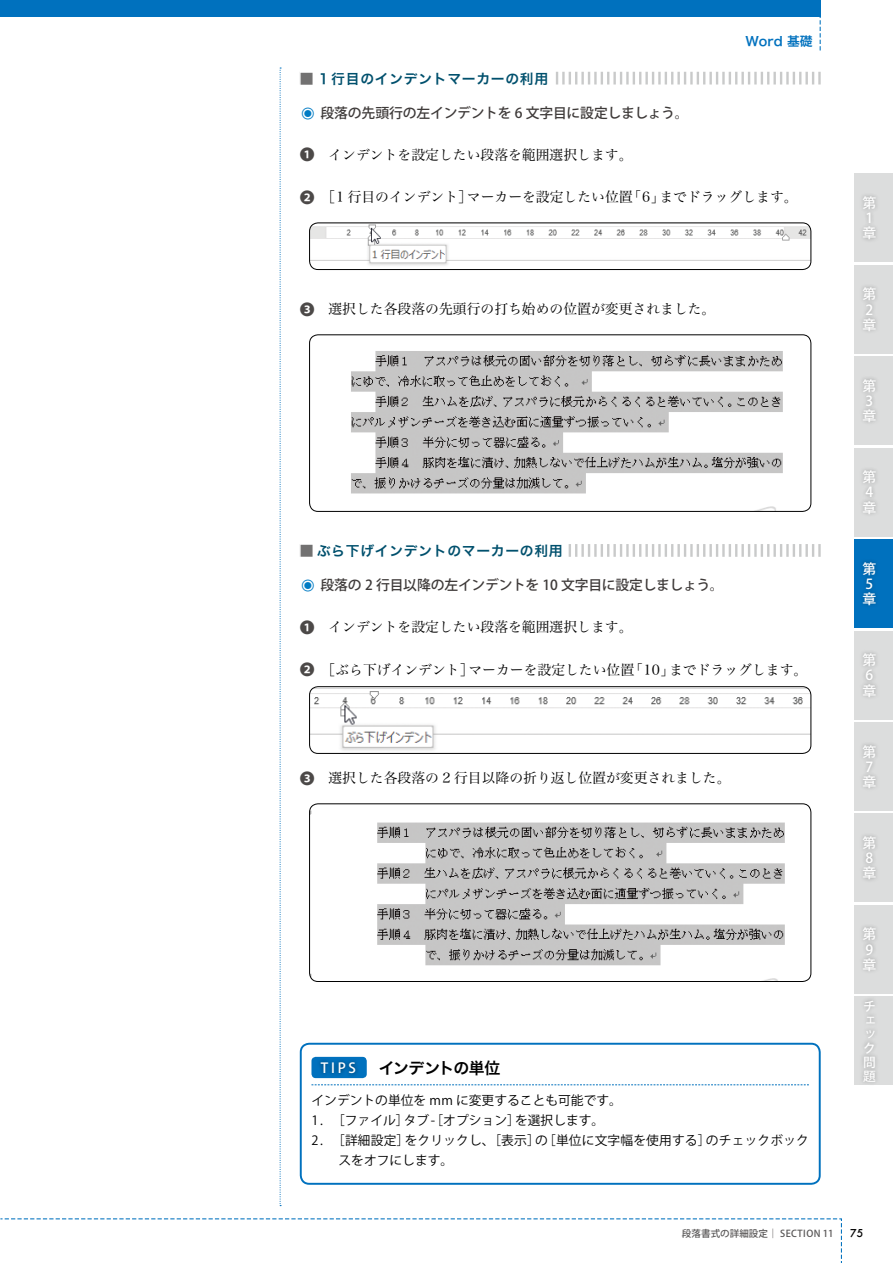
<style>
.page{position:relative;width:893px;height:1263px;background:#fff}
.page>*{position:absolute;margin:0;border:0;box-sizing:border-box;transform-origin:0 0}
.t1{font:15.9px "Hira Kaku Pro N W6";letter-spacing:-.03em;color:#000}
.t2{font:13.8px "Hira Min Pro W3";color:#000}
.t3{font:500 13.8px "Koz Go Pr 6 N";letter-spacing:-.02em;color:#3e3a39}
.t4{font:13.8px "Hira Kaku Pro N W6";letter-spacing:.05em;color:#00506d}
.t5{font:500 13.8px/15.1px "Koz Go Pr 6 N";color:#fff}
.t6{font:500 13.8px "Koz Go Pro";color:#fff}
.t7{font:12.75px "Koz Go Pr 6 N";color:#000}
.t8{font:12.75px "Hira Kaku Pro N W6";color:#0071be}
.t9{font:500 12.75px/14.1px "Koz Go Pr 6 N";color:#fff;text-align:justify}
.t10{font:500 10.65px "Futura";color:#000}
.t11{font:500 9.6px "Koz Go Pr 6 N";color:#595757}
.s1{font-family:"Shin M Go Pro";color:#727171}
.s2{font-weight:700;font-size:16.95px;color:#007bc4}
.s3{font-family:"Koz Go Pr 6 N";font-weight:500;font-size:14.85px;color:#4c4948}
</style>
<div class="page">
<svg style="left:0;top:1218px;width:842px;height:45px"></svg>
<svg style="left:280px;top:68px;width:1px;height:1138px"></svg>
<div style="left:0;top:0;width:821px;height:17px;background:#0071be"></div>
<svg style="left:820px;top:17px;width:1px;height:33px"></svg>
<div style="left:855px;top:265px;width:38px;height:89px;background:#dcdddd"></div>
<div style="left:859px;top:283px;width:21px;height:52px;background:#000;opacity:.3"></div>
<div style="left:855px;top:813px;width:38px;height:89px;background:#dcdddd"></div>
<div style="left:859px;top:832px;width:21px;height:52px;background:#000;opacity:.3"></div>
<div style="left:855px;top:905px;width:38px;height:89px;background:#dcdddd"></div>
<div style="left:859px;top:923px;width:21px;height:52px;background:#000;opacity:.3"></div>
<div style="left:855px;top:448px;width:38px;height:89px;background:#dcdddd"></div>
<div style="left:859px;top:466px;width:21px;height:52px;background:#000;opacity:.3"></div>
<div style="left:855px;top:539px;width:38px;height:89px;background:#0071be"></div>
<div style="left:859px;top:557px;width:21px;height:52px;background:#000;opacity:.3"></div>
<div style="left:855px;top:631px;width:38px;height:88px;background:#dcdddd"></div>
<div style="left:859px;top:649px;width:21px;height:52px;background:#000;opacity:.3"></div>
<div style="left:855px;top:356px;width:38px;height:89px;background:#dcdddd"></div>
<div style="left:859px;top:375px;width:21px;height:51px;background:#000;opacity:.3"></div>
<div style="left:855px;top:173px;width:38px;height:89px;background:#dcdddd"></div>
<div style="left:859px;top:192px;width:21px;height:52px;background:#000;opacity:.3"></div>
<div style="left:855px;top:722px;width:38px;height:89px;background:#dcdddd"></div>
<div style="left:859px;top:740px;width:21px;height:52px;background:#000;opacity:.3"></div>
<div style="left:855px;top:996px;width:38px;height:89px;background:#dcdddd"></div>
<div style="left:859px;top:996px;width:21px;height:90px;background:#000;opacity:.3"></div>
<svg style="left:556px;top:72px;width:265px;height:13px"></svg>
<svg style="left:568px;top:544px;width:253px;height:13px"></svg>
<img style="left:310px;top:223px;width:501px;height:46px">
<div style="left:309px;top:223px;width:502px;height:47px;border:1px solid #000;border-radius:9px"></div>
<img style="left:310px;top:335px;width:473px;height:176px">
<div style="left:309px;top:335px;width:502px;height:177px;border:1px solid #000;border-radius:9px"></div>
<img style="left:310px;top:688px;width:501px;height:65px">
<div style="left:309px;top:686px;width:502px;height:68px;border:1px solid #000;border-radius:9px"></div>
<img style="left:310px;top:804px;width:475px;height:177px">
<div style="left:309px;top:804px;width:502px;height:178px;border:1px solid #000;border-radius:9px"></div>
<div style="left:300px;top:1043px;width:521px;height:142px;border:2px solid #0071be;border-radius:9px"></div>
<svg style="left:311px;top:1084px;width:498px;height:1px"></svg>
<div style="left:311px;top:1057px;width:56px;height:21px;background:#0071be;border-radius:4px"></div>
<div style="left:316px;top:1058px;width:44px;height:19px;background:#000;opacity:.6"></div>
<p class="t8" style="left:745px;top:30px;width:69px">Word 基礎</p>
<p class="t4" style="left:300px;top:66px;width:250px"><span class="s1">■</span> １行目のインデントマーカーの利用</p>
<p class="t3" style="left:300px;top:105px;width:390px"><span class="s2">䀜</span>段落の先頭行の左インデントを 6 文字目に設定しましょう。</p>
<p class="t2" style="left:300px;top:143px;width:334px"><span class="s3">❶</span>　インデントを設定したい段落を範囲選択します。</p>
<p class="t2" style="left:300px;top:185px;width:499px"><span class="s3">❷</span>　［1 行目のインデント］マーカーを設定したい位置「6」までドラッグします。</p>
<p class="t2" style="left:300px;top:297px;width:417px"><span class="s3">❸</span>　選択した各段落の先頭行の打ち始めの位置が変更されました。</p>
<p class="t4" style="left:300px;top:538px;width:264px"><span class="s1">■</span> ぶら下げインデントのマーカーの利用</p>
<p class="t3" style="left:300px;top:577px;width:426px"><span class="s2">䀜</span>段落の 2 行目以降の左インデントを 10 文字目に設定しましょう。</p>
<p class="t2" style="left:300px;top:615px;width:334px"><span class="s3">❶</span>　インデントを設定したい段落を範囲選択します。</p>
<p class="t2" style="left:300px;top:658px;width:509px"><span class="s3">❷</span>　［ぶら下げインデント］マーカーを設定したい位置「10」までドラッグします。</p>
<p class="t2" style="left:300px;top:766px;width:432px"><span class="s3">❸</span>　選択した各段落の 2 行目以降の折り返し位置が変更されました。</p>
<p class="t6" style="left:321px;top:1059px;width:37px">TIPS</p>
<p class="t1" style="left:379px;top:1053px;width:123px">インデントの単位</p>
<p class="t7" style="left:311px;top:1093px;width:312px">インデントの単位を mm に変更することも可能です。</p>
<p class="t7" style="left:311px;top:1113px;width:294px">1 . ［ファイル］タブ -［オプション］を選択します。</p>
<p class="t7" style="left:311px;top:1133px;width:499px">2 . ［詳細設定］をクリックし、［表示］の［単位に文字幅を使用する］のチェックボック</p>
<p class="t7" style="left:338px;top:1153px;width:116px">スをオフにします。</p>
<p class="t5" style="left:862px;top:196px;width:15px">第<br>1章</p>
<p class="t5" style="left:862px;top:287px;width:15px">第<br>2章</p>
<p class="t5" style="left:862px;top:378px;width:15px">第<br>3章</p>
<p class="t5" style="left:862px;top:470px;width:15px">第<br>4章</p>
<p class="t5" style="left:862px;top:561px;width:15px">第<br>5章</p>
<p class="t5" style="left:862px;top:653px;width:15px">第<br>6章</p>
<p class="t5" style="left:862px;top:744px;width:15px">第<br>7章</p>
<p class="t5" style="left:862px;top:836px;width:15px">第<br>8章</p>
<p class="t5" style="left:862px;top:927px;width:15px">第<br>9章</p>
<p class="t9" style="left:863px;top:999px;width:14px">チェック問題</p>
<p class="t11" style="left:682px;top:1228px;width:153px">段落書式の詳細設定｜ SECTION 11</p>
<p class="t10" style="left:850px;top:1226px;width:15px">75</p>
</div>
